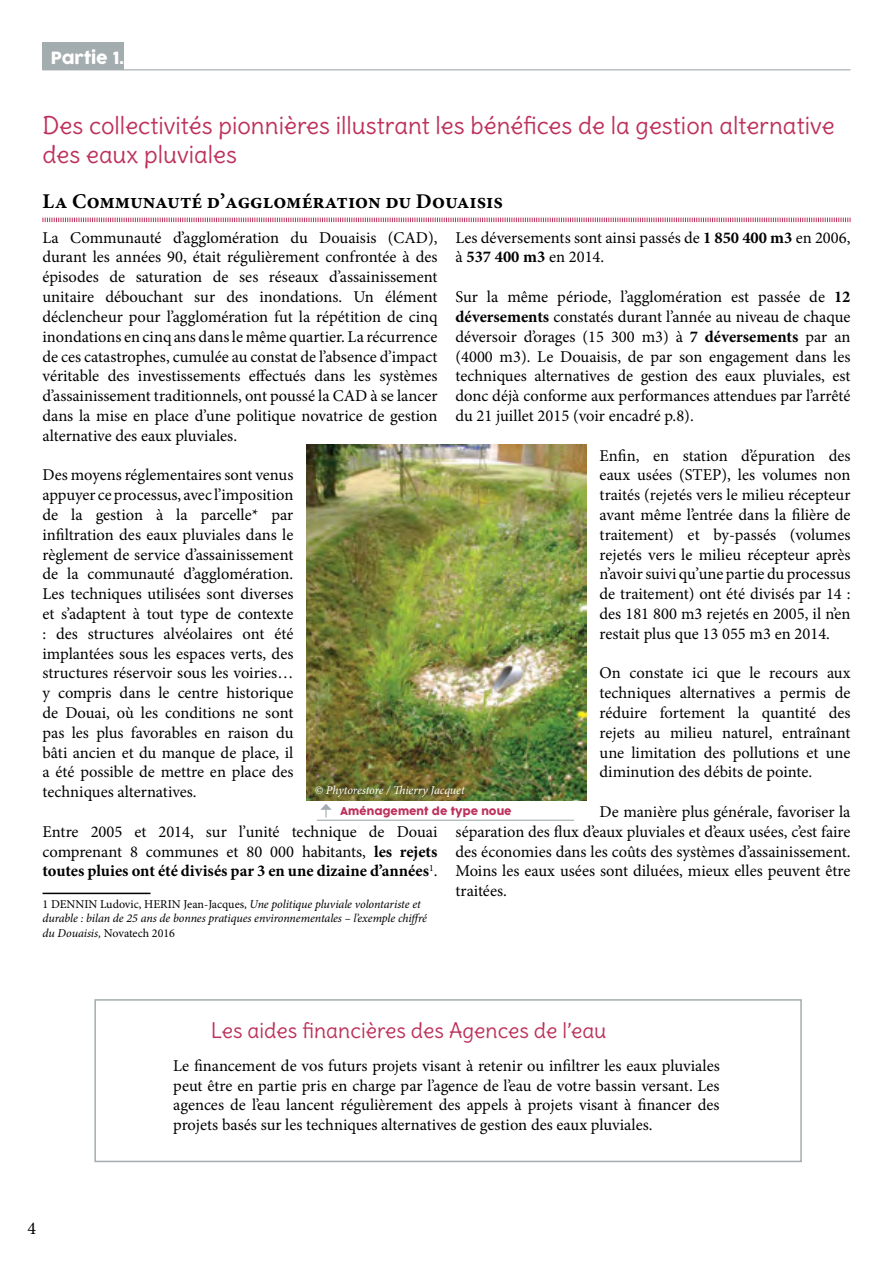
<style>
.page{position:relative;width:893px;height:1263px;background:#fff}
.page>*{position:absolute;margin:0;border:0;box-sizing:border-box;transform-origin:0 0}
.t1{font:24px/28.8px "Delius";color:#bd315c}
.t2{font:700 21px "Minion Pro";color:#000}
.t3{font:21px "Delius";color:#bd315c}
.t4{font:18px "Minion Pro";color:#000}
.t5{font:16.5px/19.8px "Minion Pro";color:#000;text-align:justify}
.t6{font:16.5px "COCOGOOSE";color:#fff}
.t7{font:italic 12px/14.4px "Minion Pro";letter-spacing:-.01em;color:#000}
.t8{font:italic 12px "Minion Pro";letter-spacing:-.01em;color:#fff}
.t9{font:10.5px "COCOGOOSE";color:#bd315c}
.s1{font-weight:700}
.s2{font-style:normal}
</style>
<div class="page">
<hr style="left:43px;top:893px;width:108px;height:1px;background:#000">
<div style="left:43px;top:43px;width:81px;height:27px;background:#a3acae"></div>
<hr style="left:43px;top:69px;width:807px;height:1px;background:#a3acae">
<div style="left:94px;top:999px;width:708px;height:163px;border:2px solid #a3acae"></div>
<svg style="left:320px;top:804px;width:12px;height:13px"></svg>
<hr style="left:317px;top:820px;width:257px;height:1px;background:#a3acae">
<img style="left:306px;top:444px;width:281px;height:356px">
<svg style="left:42px;top:217px;width:809px;height:6px"></svg>
<p class="t6" style="left:51px;top:45px;width:75px">Partie 1.</p>
<h1 class="t1" style="left:43px;top:111px;width:794px">Des collectivités pionnières illustrant les bénéfices de la gestion alternative des eaux pluviales</h1>
<p class="t2" style="left:43px;top:186px;width:462px">La Communauté d’agglomération du Douaisis</p>
<p class="t5" style="left:43px;top:228px;width:396px">La Communauté d’agglomération du Douaisis (CAD), durant les années 90, était régulièrement confrontée à des épisodes de saturation de ses réseaux d’assainissement unitaire débouchant sur des inondations. Un élément déclencheur pour l’agglomération fut la répétition de cinq inondations en cinq ans dans le même quartier. La récurrence de ces catastrophes, cumulée au constat de l’absence d’impact véritable des investissements effectués dans les systèmes d’assainissement traditionnels, ont poussé la CAD à se lancer dans la mise en place d’une politique novatrice de gestion alternative des eaux pluviales.</p>
<p class="t5" style="left:43px;top:465px;width:252px">Des moyens réglementaires sont venus appuyer ce processus, avec l’imposition de la gestion à la parcelle* par infiltration des eaux pluviales dans le règlement de service d’assainissement de la communauté d’agglomération.<br>Les techniques utilisées sont diverses et s’adaptent à tout type de contexte : des structures alvéolaires ont été implantées sous les espaces verts, des structures réservoir sous les voiries… y compris dans le centre historique de Douai, où les conditions ne sont pas les plus favorables en raison du bâti ancien et du manque de place, il a été possible de mettre en place des techniques alternatives.</p>
<p class="t5" style="left:43px;top:822px;width:396px">Entre 2005 et 2014, sur l’unité technique de Douai comprenant 8 communes et 80 000 habitants, <span class="s1">les rejets toutes pluies ont été divisés par 3 en une dizaine d’années</span><sup>1</sup>.</p>
<p class="t7" style="left:43px;top:897px;width:386px"><span class="s2">1 DENNIN Ludovic, HERIN Jean-Jacques,</span> Une politique pluviale volontariste et durable : bilan de 25 ans de bonnes pratiques environnementales – l’exemple chiffré du Douaisis, <span class="s2">Novatech 2016</span></p>
<p class="t5" style="left:455px;top:228px;width:396px">Les déversements sont ainsi passés de <span class="s1">1 850 400 m3</span> en 2006, à <span class="s1">537 400 m3</span> en 2014.</p>
<p class="t5" style="left:455px;top:287px;width:396px">Sur la même période, l’agglomération est passée de <span class="s1">12 déversements</span> constatés durant l’année au niveau de chaque déversoir d’orages (15 300 m3) à <span class="s1">7 déversements</span> par an (4000 m3). Le Douaisis, de par son engagement dans les techniques alternatives de gestion des eaux pluviales, est donc déjà conforme aux performances attendues par l’arrêté du 21 juillet 2015 (voir encadré p.8).</p>
<p class="t5" style="left:600px;top:445px;width:252px">Enfin, en station d’épuration des eaux usées (STEP), les volumes non traités (rejetés vers le milieu récepteur avant même l’entrée dans la filière de traitement) et by-passés (volumes rejetés vers le milieu récepteur après n’avoir suivi qu’une partie du processus de traitement) ont été divisés par 14 : des 181 800 m3 rejetés en 2005, il n’en restait plus que 13 055 m3 en 2014.</p>
<p class="t5" style="left:600px;top:663px;width:252px">On constate ici que le recours aux techniques alternatives a permis de réduire fortement la quantité des rejets au milieu naturel, entraînant une limitation des pollutions et une diminution des débits de pointe.</p>
<p class="t5" style="left:455px;top:802px;width:396px;text-indent:144px">De manière plus générale, favoriser la séparation des flux d’eaux pluviales et d’eaux usées, c’est faire des économies dans les coûts des systèmes d’assainissement.<br>Moins les eaux usées sont diluées, mieux elles peuvent être traitées.</p>
<p class="t8" style="left:315px;top:782px;width:151px">© Phytorestore / Thierry Jacquet</p>
<p class="t9" style="left:340px;top:803px;width:173px">Aménagement de type noue</p>
<p class="t3" style="left:211px;top:1017px;width:397px">Les aides financières des Agences de l’eau</p>
<p class="t4" style="left:28px;top:1216px;width:10px">4</p>
<p class="t5" style="left:173px;top:1056px;width:548px">Le financement de vos futurs projets visant à retenir ou infiltrer les eaux pluviales peut être en partie pris en charge par l’agence de l’eau de votre bassin versant. Les agences de l’eau lancent régulièrement des appels à projets visant à financer des projets basés sur les techniques alternatives de gestion des eaux pluviales.</p>
</div>
